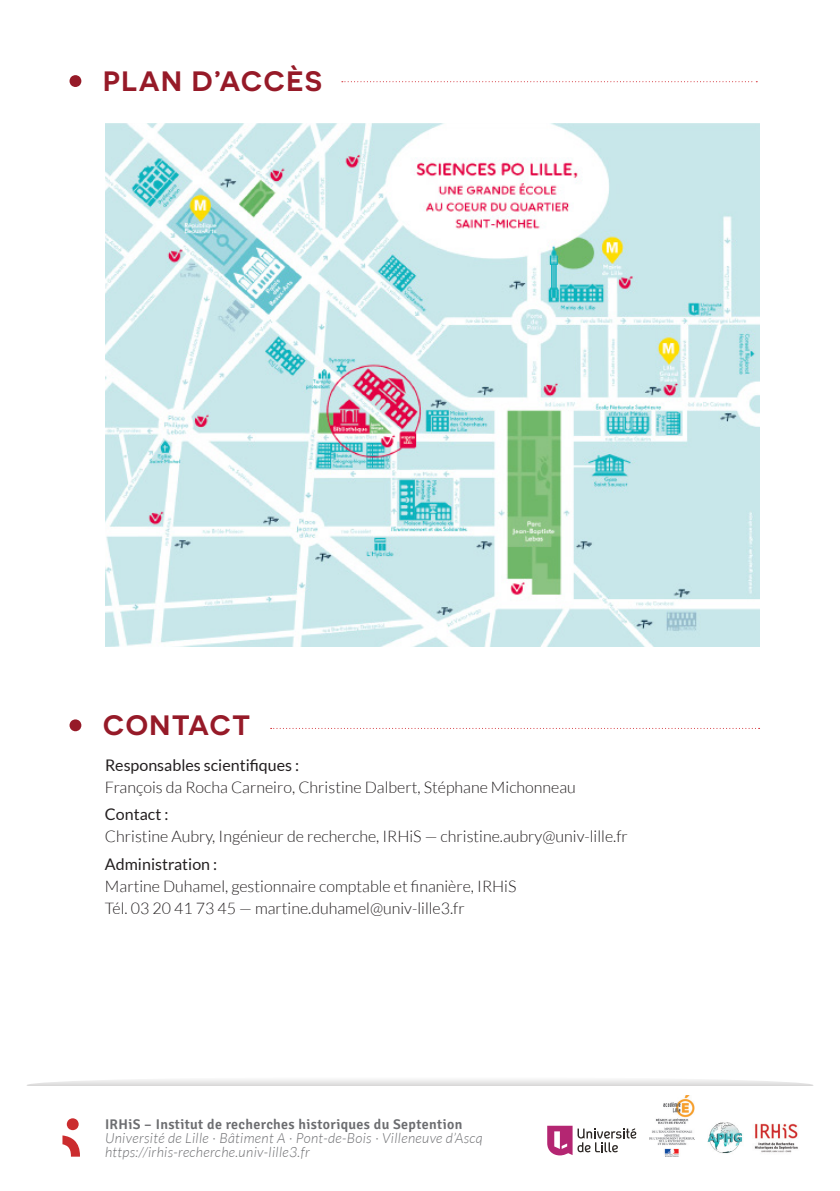
<style>
.page{position:relative;width:840px;height:1191px;background:#fff}
.page>*{position:absolute;margin:0;border:0;box-sizing:border-box;transform-origin:0 0}
.t1{font:600 28px "Novecentosanswide";letter-spacing:.05em;color:#961a28}
.t2{font:300 16px "Lato";color:#231f20}
.t3{font:16px "Lato";color:#231f20}
.t4{font:italic 300 14px "Lato";letter-spacing:.025em;color:#6c6d70}
.t5{font:600 14px "Signika";letter-spacing:.025em;color:#6c6d70}
</style>
<div class="page">
<svg style="left:69px;top:75px;width:12px;height:12px"></svg>
<svg style="left:69px;top:719px;width:12px;height:12px"></svg>
<img style="left:105px;top:124px;width:653px;height:522px">
<svg style="left:341px;top:81px;width:415px;height:1px"></svg>
<svg style="left:270px;top:728px;width:489px;height:1px"></svg>
<svg style="left:62px;top:1118px;width:18px;height:38px"></svg>
<svg style="left:27px;top:1079px;width:786px;height:6px"></svg>
<img style="left:707px;top:1122px;width:36px;height:32px">
<svg style="left:547px;top:1125px;width:89px;height:30px"></svg>
<img style="left:649px;top:1095px;width:45px;height:61px">
<img style="left:754px;top:1123px;width:44px;height:30px">
<p class="t1" style="left:103px;top:64px;width:220px">PLAN D’ACCÈS</p>
<p class="t1" style="left:103px;top:708px;width:148px">CONTACT</p>
<p class="t3" style="left:105px;top:756px;width:196px">Responsables scientifiques :</p>
<p class="t2" style="left:105px;top:778px;width:472px">François da Rocha Carneiro, Christine Dalbert, Stéphane Michonneau</p>
<p class="t3" style="left:105px;top:805px;width:65px">Contact :</p>
<p class="t2" style="left:105px;top:828px;width:524px">Christine Aubry, Ingénieur de recherche, IRHiS — christine.aubry@univ-lille.fr</p>
<p class="t3" style="left:105px;top:855px;width:114px">Administration :</p>
<p class="t2" style="left:105px;top:877px;width:412px">Martine Duhamel, gestionnaire comptable et finanière, IRHiS</p>
<p class="t2" style="left:105px;top:899px;width:361px">Tél. 03 20 41 73 45 — martine.duhamel@univ-lille3.fr</p>
<p class="t5" style="left:105px;top:1115px;width:359px">IRHiS – Institut de recherches historiques du Septention</p>
<p class="t4" style="left:105px;top:1130px;width:379px">Université de Lille · Bâtiment A · Pont-de-Bois · Villeneuve d’Ascq</p>
<p class="t4" style="left:105px;top:1144px;width:206px">https://irhis-recherche.univ-lille3.fr</p>
</div>
